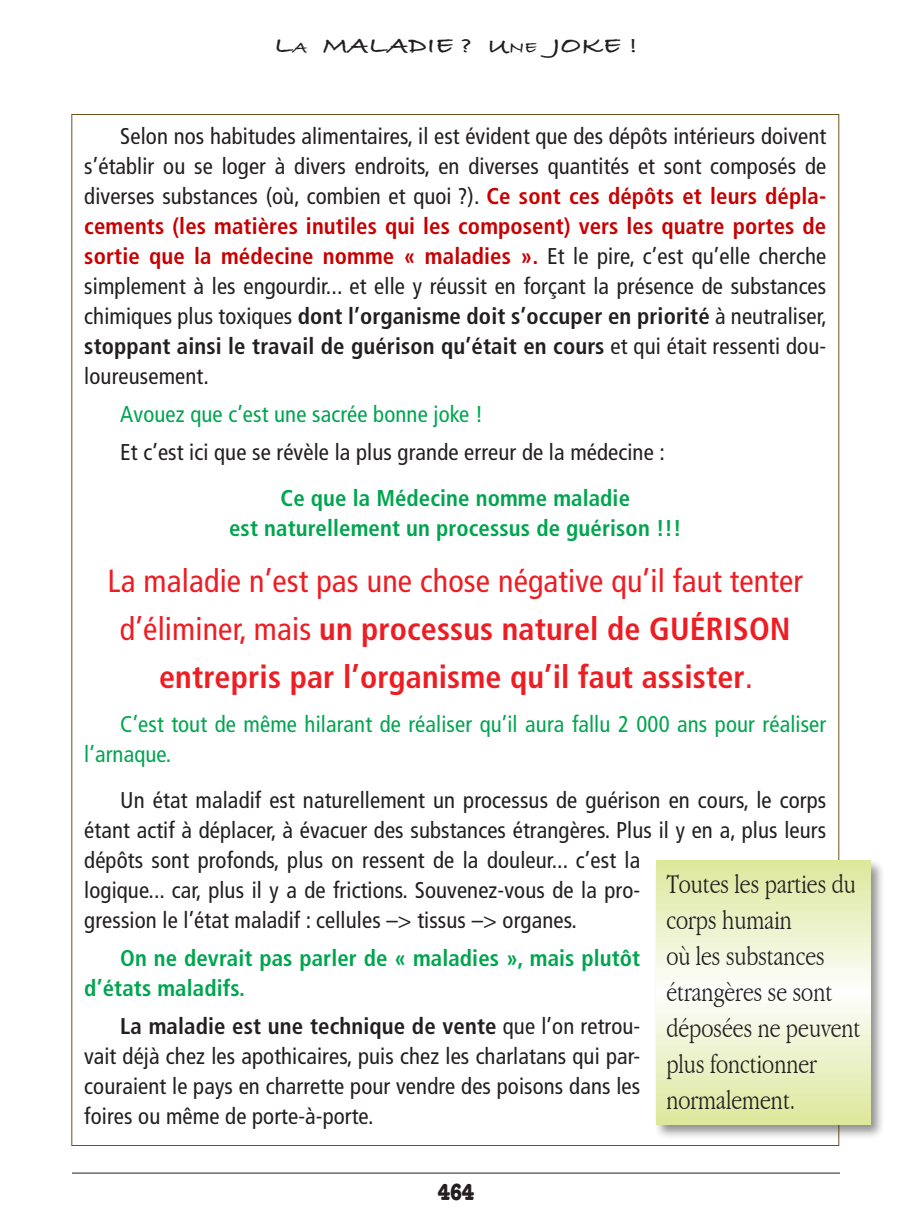
<style>
.page{position:relative;width:912px;height:1224px;background:#fff}
.page>*{position:absolute;margin:0;border:0;box-sizing:border-box;transform-origin:0 0}
.t1{font:700 condensed 32px/48px "Frutiger";letter-spacing:.005em;color:#ee1d23;text-align:center}
.t2{font:300 condensed 28px/36px "Garamond";color:#231f20;scale:.96 1}
.t3{font:700 condensed 24px "American Typewriter";color:#231f20}
.t4{font:700 23.8px "Bradley Hand ITCTT";letter-spacing:.01em;color:#231f20;scale:1.2 1}
.t5{font:condensed 22.8px/30px "Frutiger";letter-spacing:.005em;color:#231f20;text-align:justify}
.t6{font:700 condensed 22.8px/30px "Frutiger";letter-spacing:.005em;color:#00a54f;text-align:center}
.t7{font:condensed 22.8px/30px "Frutiger";letter-spacing:.005em;color:#00a54f}
.s1{font-size:16.6px}
.s2{font-weight:700;color:#c80000}
.s3{font-weight:700}
.s4{font-weight:400}
</style>
<div class="page">
<hr style="left:72px;top:1173px;width:768px;height:1px;background:#231f20">
<div style="left:654px;top:859px;width:232px;height:281px;background:#231f20;opacity:.5"></div>
<svg style="left:656px;top:861px;width:215px;height:264px"></svg>
<p class="t4" style="left:274px;top:27px;width:304px">L<span class="s1">a</span> MALADIE ? U<span class="s1">ne</span> JOKE !</p>
<p class="t5" style="left:84px;top:121px;width:744px;text-indent:36px">Selon nos habitudes alimentaires, il est évident que des dépôts intérieurs doivent s’établir ou se loger à divers endroits, en diverses quantités et sont composés de diverses substances (où, combien et quoi ?). <span class="s2">Ce sont ces dépôts et leurs dépla&shy;cements (les matières inutiles qui les composent) vers les quatre portes de sortie que la médecine nomme « maladies ».</span> Et le pire, c’est qu’elle cherche simplement à les engourdir... et elle y réussit en forçant la présence de substances chimiques plus toxiques <span class="s3">dont l’organisme doit s’occuper en priorité</span> à neutraliser, <span class="s3">stoppant ainsi le travail de guérison qu’était en cours</span> et qui était ressenti dou&shy;loureusement.</p>
<p class="t7" style="left:120px;top:399px;width:364px">Avouez que c’est une sacrée bonne joke !</p>
<p class="t5" style="left:120px;top:437px;width:546px">Et c’est ici que se révèle la plus grande erreur de la médecine :</p>
<p class="t6" style="left:229px;top:483px;width:454px">Ce que la Médecine nomme maladie<br>est naturellement un processus de guérison !!!</p>
<h1 class="t1" style="left:108px;top:557px;width:697px"><span class="s4">La maladie n’est pas une chose négative qu’il faut tenter d’éliminer, mais</span> un processus naturel de GUÉRISON entrepris par l’organisme qu’il faut assister<span class="s4">.</span></h1>
<p class="t7" style="left:84px;top:709px;width:743px;text-indent:36px">C’est tout de même hilarant de réaliser qu’il aura fallu 2 000 ans pour réaliser l’arnaque.</p>
<p class="t5" style="left:84px;top:785px;width:743px;text-align:left;text-indent:36px">Un état maladif est naturellement un processus de guérison en cours, le corps étant actif à déplacer, à évacuer des substances étrangères. Plus il y en a, plus leurs dépôts sont profonds, plus on ressent de la douleur... c’est la<br>logique... car, plus il y a de frictions. Souvenez-vous de la pro-<br>gression le l’état maladif : cellules –&gt; tissus –&gt; organes.</p>
<p class="t6" style="left:84px;top:943px;width:557px;text-align:left;text-indent:36px">On ne devrait pas parler de « maladies », mais plutôt d’états maladifs.</p>
<p class="t5" style="left:84px;top:1011px;width:558px;text-indent:36px"><span class="s3">La maladie est une technique de vente</span> que l’on retrou&shy;vait déjà chez les apothicaires, puis chez les charlatans qui par&shy;couraient le pays en charrette pour vendre des poisons dans les foires ou même de porte-à-porte.</p>
<p class="t2" style="left:666px;top:866px;width:204px">Toutes les parties du corps humain<br>où les substances étrangères se sont déposées ne peuvent plus fonctionner normalement.</p>
<p class="t3" style="left:438px;top:1172px;width:37px">464</p>
</div>
